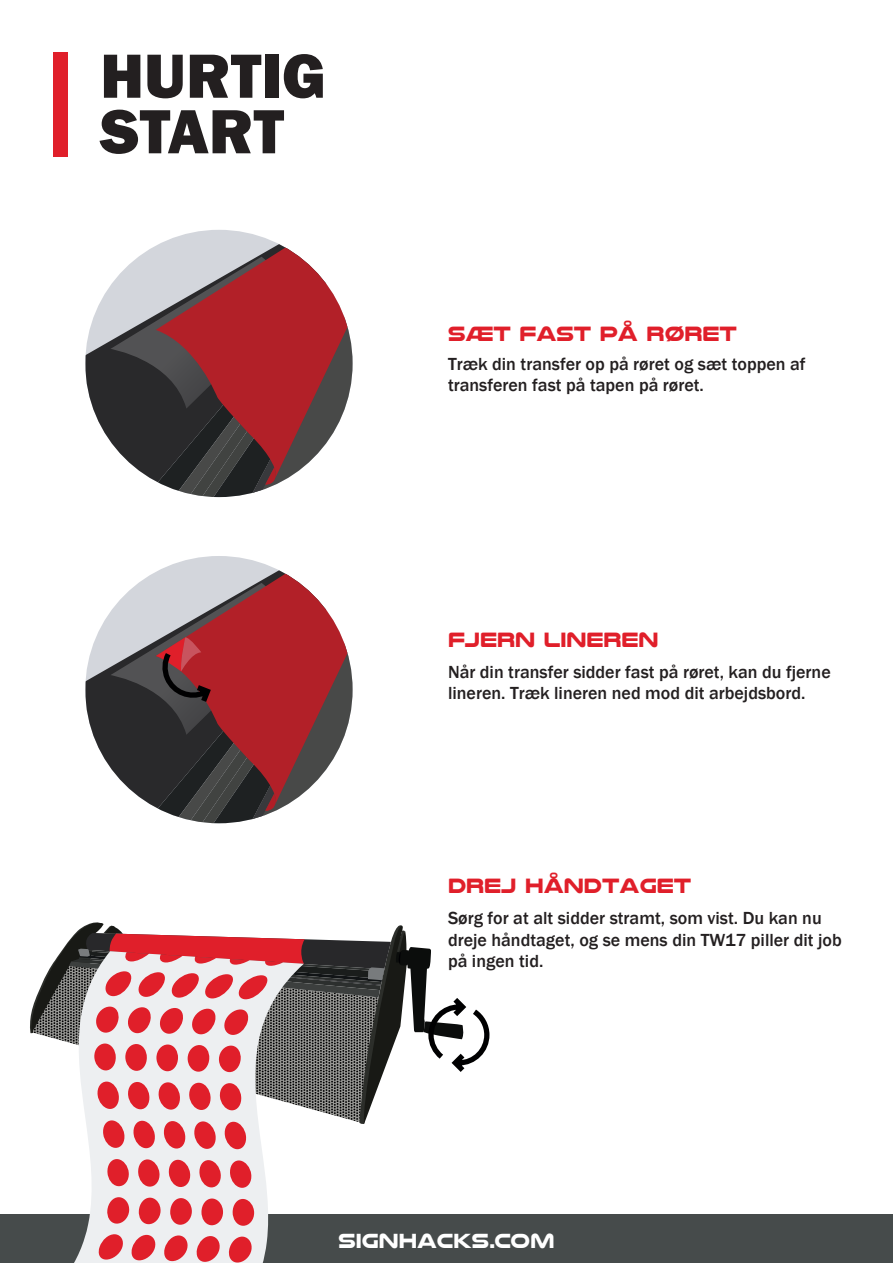
<style>
.page{position:relative;width:893px;height:1263px;background:#fff}
.page>*{position:absolute;margin:0;border:0;box-sizing:border-box;transform-origin:0 0}
.t1{font:64.5px/55.5px "Franklin Gothic URW Hea";color:#231f20}
.t2{font:700 21.45px "Nulshock Rg";color:#e01f2a}
.t3{font:700 21.15px "Nulshock Rg";color:#fff}
.t4{font:500 18px/21.6px "Franklin Gothic";color:#231f20}
</style>
<div class="page">
<div style="left:0;top:1214px;width:893px;height:49px;background:#464b4b"></div>
<svg style="left:61px;top:922px;width:429px;height:202px"></svg>
<svg style="left:30px;top:951px;width:274px;height:312px"></svg>
<svg style="left:85px;top:230px;width:192px;height:211px"></svg>
<svg style="left:156px;top:243px;width:144px;height:14px;background:#c7bfc5"></svg>
<svg style="left:110px;top:257px;width:243px;height:240px;background:#8d595d"></svg>
<svg style="left:85px;top:556px;width:191px;height:211px"></svg>
<svg style="left:156px;top:569px;width:144px;height:14px;background:#c7c0c5"></svg>
<svg style="left:110px;top:583px;width:243px;height:240px;background:#8d585c"></svg>
<div style="left:54px;top:52px;width:14px;height:104px;background:#e01f2a"></div>
<h1 class="t1" style="left:100px;top:47px;width:227px">HURTIG<br>START</h1>
<p class="t2" style="left:448px;top:320px;width:291px">SÆT FAST PÅ RØRET</p>
<p class="t4" style="left:448px;top:353px;width:359px">Træk din transfer op på røret og sæt toppen af transferen fast på tapen på røret.</p>
<p class="t2" style="left:448px;top:627px;width:212px">FJERN LINEREN</p>
<p class="t4" style="left:448px;top:661px;width:384px">Når din transfer sidder fast på røret, kan du fjerne lineren. Træk lineren ned mod dit arbejdsbord.</p>
<p class="t2" style="left:448px;top:873px;width:245px">DREJ HÅNDTAGET</p>
<p class="t4" style="left:448px;top:907px;width:395px">Sørg for at alt sidder stramt, som vist. Du kan nu dreje håndtaget, og se mens din TW17 piller dit job på ingen tid.</p>
<p class="t3" style="left:339px;top:1228px;width:217px">SIGNHACKS.COM</p>
</div>
